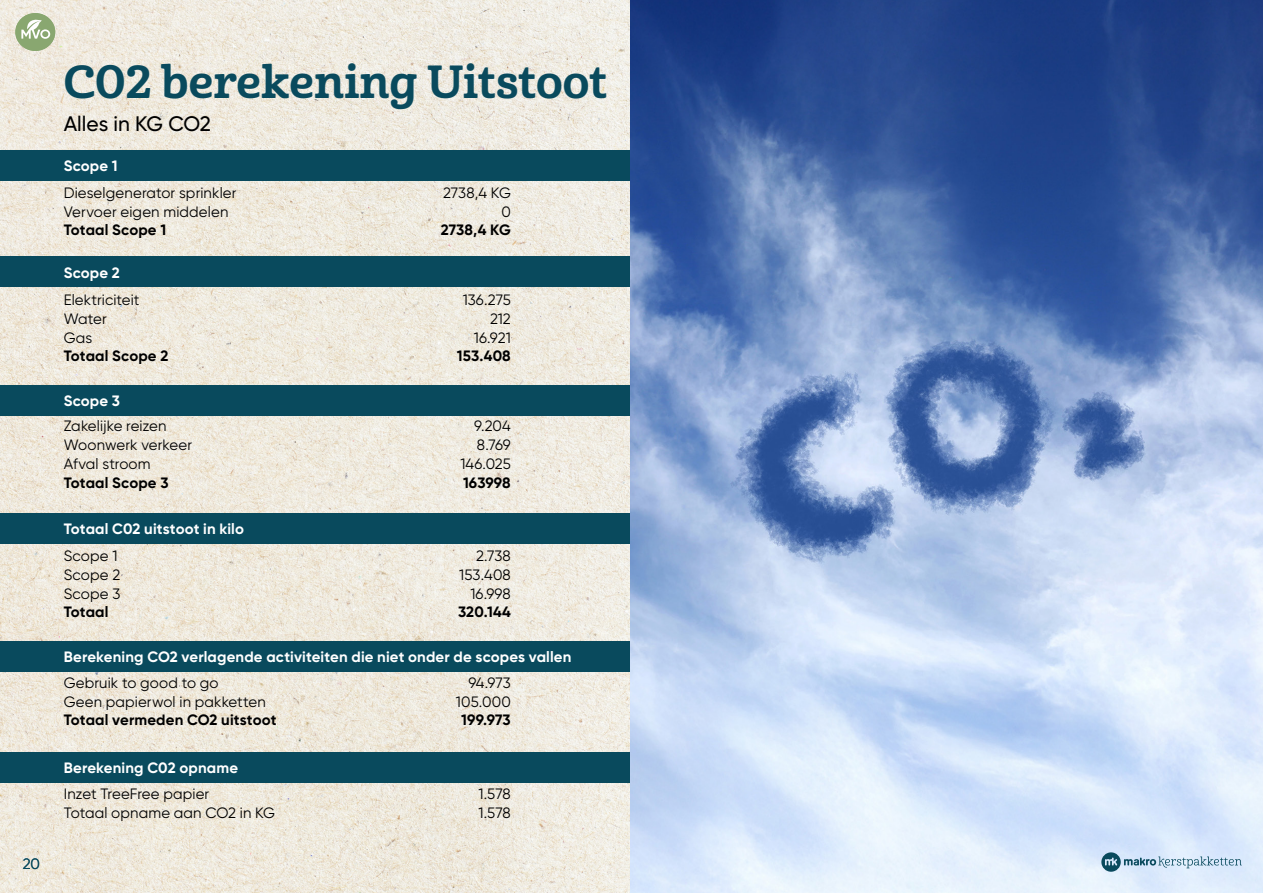
<style>
.page{position:relative;width:1263px;height:893px;background:#fff}
.page>*{position:absolute;margin:0;border:0;box-sizing:border-box;transform-origin:0 0}
.t1{font:45px "Cabrito Nor Bol";color:#094a5d}
.t2{font:500 21px "Gilroy";color:#000}
.t3{font:15px "Gilroy";letter-spacing:.01em;color:#000}
.t4{font:700 15px "Gilroy";letter-spacing:.01em;color:#fff}
.t5{font:700 15px "Gilroy";letter-spacing:.01em;color:#000}
.t6{font:15px "Gilroy";color:#094a5d}
</style>
<div class="page">
<img style="left:0;top:0;width:630px;height:893px">
<div style="left:0;top:150px;width:631px;height:31px;background:#094a5d"></div>
<div style="left:0;top:256px;width:631px;height:31px;background:#094a5d"></div>
<div style="left:0;top:385px;width:631px;height:31px;background:#094a5d"></div>
<div style="left:0;top:513px;width:631px;height:31px;background:#094a5d"></div>
<div style="left:0;top:641px;width:630px;height:31px;background:#094a5d"></div>
<div style="left:0;top:752px;width:631px;height:31px;background:#094a5d"></div>
<img style="left:630px;top:0;width:633px;height:893px">
<div style="left:15px;top:13px;width:40px;height:38px;background:#89a770;border-radius:50%"></div>
<svg style="left:21px;top:18px;width:29px;height:21px"></svg>
<svg style="left:1101px;top:852px;width:141px;height:20px;background:#b1c9dc"></svg>
<p class="t6" style="left:23px;top:854px;width:19px">20</p>
<p class="t1" style="left:64px;top:54px;width:545px">C02 berekening Uitstoot</p>
<p class="t2" style="left:64px;top:111px;width:149px">Alles in KG CO2</p>
<p class="t4" style="left:64px;top:156px;width:55px">Scope 1</p>
<p class="t3" style="left:64px;top:184px;width:174px">Dieselgenerator sprinkler</p>
<p class="t3" style="left:443px;top:184px;width:69px">2738,4 KG</p>
<p class="t3" style="left:64px;top:202px;width:166px">Vervoer eigen middelen</p>
<p class="t3" style="left:501px;top:202px;width:11px">0</p>
<p class="t5" style="left:64px;top:221px;width:104px">Totaal Scope 1</p>
<p class="t5" style="left:441px;top:221px;width:72px">2738,4 KG</p>
<p class="t4" style="left:64px;top:264px;width:58px">Scope 2</p>
<p class="t3" style="left:64px;top:291px;width:77px">Elektriciteit</p>
<p class="t3" style="left:463px;top:291px;width:49px">136.275</p>
<p class="t3" style="left:64px;top:310px;width:45px">Water</p>
<p class="t3" style="left:490px;top:310px;width:22px">212</p>
<p class="t3" style="left:64px;top:328px;width:30px">Gas</p>
<p class="t3" style="left:474px;top:328px;width:38px">16.921</p>
<p class="t5" style="left:64px;top:347px;width:106px">Totaal Scope 2</p>
<p class="t5" style="left:457px;top:347px;width:56px">153.408</p>
<p class="t4" style="left:64px;top:391px;width:58px">Scope 3</p>
<p class="t3" style="left:64px;top:417px;width:104px">Zakelijke reizen</p>
<p class="t3" style="left:474px;top:417px;width:38px">9.204</p>
<p class="t3" style="left:64px;top:436px;width:130px">Woonwerk verkeer</p>
<p class="t3" style="left:477px;top:436px;width:35px">8.769</p>
<p class="t3" style="left:64px;top:454px;width:88px">Afval stroom</p>
<p class="t3" style="left:460px;top:454px;width:52px">146.025</p>
<p class="t5" style="left:64px;top:473px;width:106px">Totaal Scope 3</p>
<p class="t5" style="left:463px;top:473px;width:49px">163998</p>
<p class="t4" style="left:64px;top:519px;width:182px">Totaal C02 uitstoot in kilo</p>
<p class="t3" style="left:64px;top:547px;width:55px">Scope 1</p>
<p class="t3" style="left:476px;top:547px;width:36px">2.738</p>
<p class="t3" style="left:64px;top:565px;width:58px">Scope 2</p>
<p class="t3" style="left:459px;top:565px;width:53px">153.408</p>
<p class="t3" style="left:64px;top:584px;width:58px">Scope 3</p>
<p class="t3" style="left:470px;top:584px;width:42px">16.998</p>
<p class="t5" style="left:64px;top:603px;width:46px">Totaal</p>
<p class="t5" style="left:458px;top:603px;width:54px">320.144</p>
<p class="t4" style="left:64px;top:648px;width:509px">Berekening CO2 verlagende activiteiten die niet onder de scopes vallen</p>
<p class="t3" style="left:64px;top:673px;width:156px">Gebruik to good to go</p>
<p class="t3" style="left:468px;top:673px;width:44px">94.973</p>
<p class="t3" style="left:64px;top:692px;width:204px">Geen papierwol in pakketten</p>
<p class="t3" style="left:456px;top:692px;width:56px">105.000</p>
<p class="t5" style="left:64px;top:711px;width:214px">Totaal vermeden CO2 uitstoot</p>
<p class="t5" style="left:461px;top:711px;width:51px">199.973</p>
<p class="t4" style="left:64px;top:759px;width:176px">Berekening C02 opname</p>
<p class="t3" style="left:64px;top:784px;width:147px">Inzet TreeFree papier</p>
<p class="t3" style="left:478px;top:784px;width:34px">1.578</p>
<p class="t3" style="left:64px;top:803px;width:213px">Totaal opname aan CO2 in KG</p>
<p class="t3" style="left:478px;top:803px;width:34px">1.578</p>
</div>
